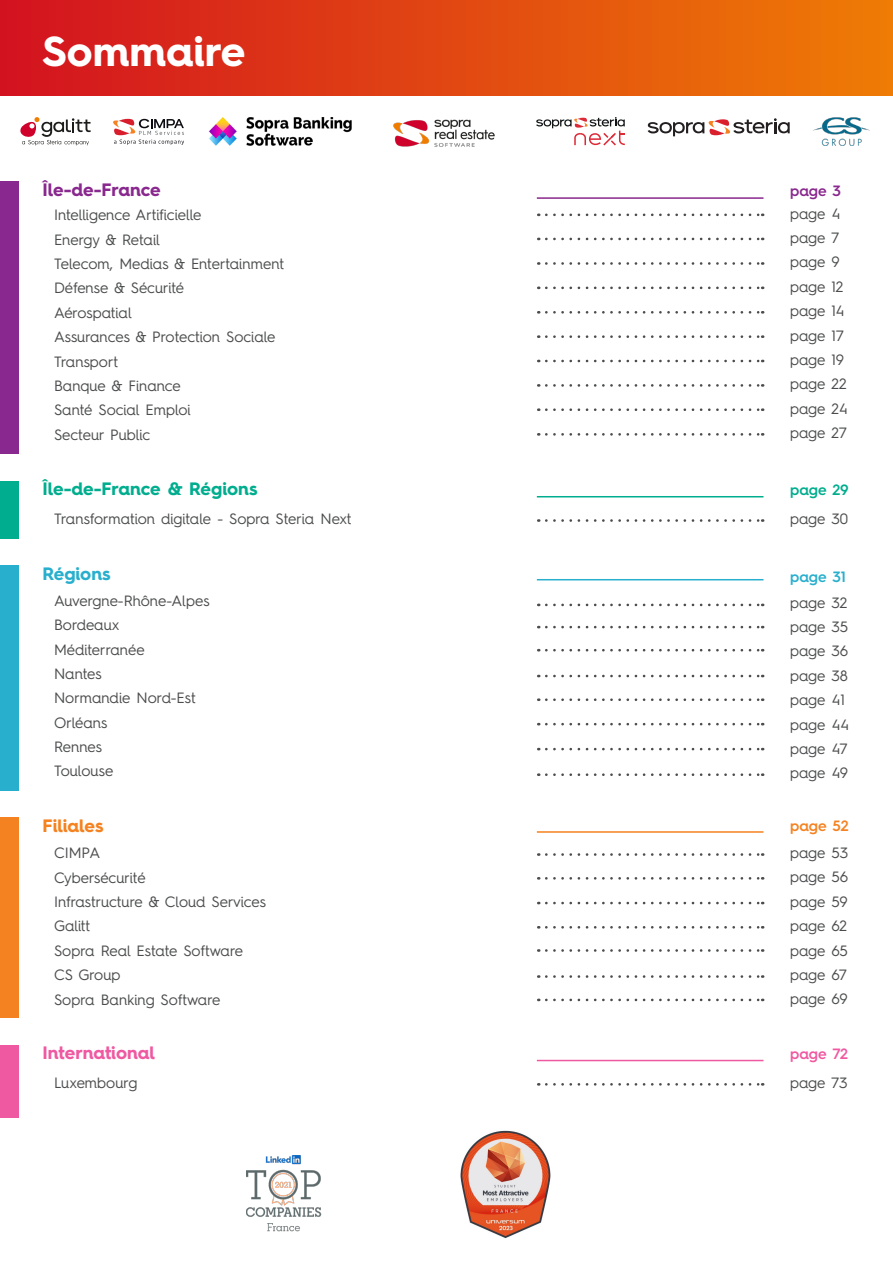
<style>
.page{position:relative;width:893px;height:1263px;background:#fff}
.page>*{position:absolute;margin:0;border:0;box-sizing:border-box;transform-origin:0 0}
.Titre{font:700 42px "Hurme Geometric Sans 4";color:#fff}
.Titre_sommaire{font:700 18px "Hurme Geometric Sans 4";letter-spacing:-.005em;color:#00ad8e}
.Titre_sommaire-2{font:700 18px "Hurme Geometric Sans 4";letter-spacing:-.01em;color:#89288e}
.Titre_sommaire-3{font:700 18px "Hurme Geometric Sans 4";letter-spacing:-.005em;color:#ef59a1}
.Titre_sommaire-4{font:700 18px "Hurme Geometric Sans 4";letter-spacing:-.005em;color:#f58220}
.Titre_sommaire-5{font:700 18px "Hurme Geometric Sans 4";color:#28afcd}
.Second_titre_sommaire{font:15px/24.3px "Hurme Geometric Sans 4";color:#4b4c4d}
.Titre_sommaire-6{font:600 15px "Hurme Geometric Sans 4";letter-spacing:-.005em;color:#28afcd}
.Titre_sommaire-7{font:600 15px "Hurme Geometric Sans 4";letter-spacing:-.01em;color:#f58220}
.Titre_sommaire-8{font:600 15px "Hurme Geometric Sans 4";letter-spacing:-.01em;color:#ef59a1}
.Titre_sommaire-9{font:600 15px "Hurme Geometric Sans 4";color:#00ad8e}
.Titre_sommaire-10{font:600 15px "Hurme Geometric Sans 4";color:#89288e}
</style>
<div class="page">
<div style="left:0;top:0;width:893px;height:96px;background:linear-gradient(to right,#d31220,#ef7c04)"></div>
<div style="left:0;top:182px;width:19px;height:272px;background:#89288e"></div>
<hr style="left:537px;top:197px;width:226px;height:2px;background:#89288e">
<svg style="left:546px;top:214px;width:217px;height:2px"></svg>
<svg style="left:546px;top:238px;width:217px;height:2px"></svg>
<svg style="left:546px;top:262px;width:217px;height:3px"></svg>
<svg style="left:546px;top:287px;width:217px;height:2px"></svg>
<svg style="left:546px;top:311px;width:217px;height:3px"></svg>
<svg style="left:546px;top:335px;width:217px;height:3px"></svg>
<svg style="left:546px;top:360px;width:217px;height:2px"></svg>
<svg style="left:546px;top:384px;width:217px;height:3px"></svg>
<hr style="left:537px;top:579px;width:226px;height:1px;background:#28afcd">
<svg style="left:546px;top:604px;width:217px;height:2px"></svg>
<svg style="left:546px;top:626px;width:217px;height:2px"></svg>
<svg style="left:546px;top:649px;width:217px;height:2px"></svg>
<svg style="left:546px;top:675px;width:217px;height:2px"></svg>
<svg style="left:546px;top:698px;width:217px;height:3px"></svg>
<svg style="left:546px;top:723px;width:217px;height:2px"></svg>
<svg style="left:546px;top:748px;width:217px;height:2px"></svg>
<svg style="left:546px;top:773px;width:217px;height:3px"></svg>
<div style="left:0;top:565px;width:19px;height:225px;background:#28afcd"></div>
<hr style="left:537px;top:831px;width:226px;height:2px;background:#f58220">
<svg style="left:546px;top:853px;width:217px;height:3px"></svg>
<svg style="left:546px;top:877px;width:217px;height:3px"></svg>
<svg style="left:546px;top:902px;width:217px;height:2px"></svg>
<svg style="left:546px;top:926px;width:217px;height:3px"></svg>
<svg style="left:546px;top:949px;width:217px;height:3px"></svg>
<svg style="left:546px;top:975px;width:217px;height:3px"></svg>
<svg style="left:546px;top:999px;width:217px;height:2px"></svg>
<div style="left:0;top:817px;width:19px;height:201px;background:#f58220"></div>
<hr style="left:537px;top:1060px;width:226px;height:1px;background:#ef59a1">
<svg style="left:546px;top:1083px;width:217px;height:3px"></svg>
<div style="left:0;top:1045px;width:19px;height:73px;background:#ef59a1"></div>
<hr style="left:537px;top:496px;width:226px;height:1px;background:#00ad8e">
<svg style="left:546px;top:519px;width:217px;height:3px"></svg>
<div style="left:0;top:481px;width:19px;height:58px;background:#00ad8e"></div>
<img style="left:460px;top:1130px;width:91px;height:109px">
<img style="left:246px;top:1156px;width:75px;height:76px">
<svg style="left:20px;top:117px;width:71px;height:28px"></svg>
<svg style="left:648px;top:118px;width:142px;height:18px"></svg>
<svg style="left:113px;top:119px;width:71px;height:26px"></svg>
<img style="left:393px;top:119px;width:102px;height:28px">
<img style="left:209px;top:117px;width:142px;height:28px">
<svg style="left:536px;top:117px;width:89px;height:28px"></svg>
<img style="left:813px;top:117px;width:57px;height:29px">
<svg style="left:546px;top:408px;width:217px;height:3px"></svg>
<svg style="left:546px;top:433px;width:217px;height:3px"></svg>
<p class="Titre" style="left:43px;top:21px;width:204px">Sommaire</p>
<p class="Titre_sommaire-2" style="left:43px;top:177px;width:120px">Île-de-France</p>
<p class="Second_titre_sommaire" style="left:54px;top:202px;width:149px">Intelligence Artificielle</p>
<p class="Second_titre_sommaire" style="left:54px;top:227px;width:108px">Energy &amp; Retail</p>
<p class="Second_titre_sommaire" style="left:54px;top:251px;width:231px">Telecom, Medias &amp; Entertainment</p>
<p class="Second_titre_sommaire" style="left:54px;top:276px;width:132px">Défense &amp; Sécurité</p>
<p class="Second_titre_sommaire" style="left:54px;top:300px;width:79px">Aérospatial</p>
<p class="Second_titre_sommaire" style="left:54px;top:324px;width:223px">Assurances &amp; Protection Sociale<br>Transport</p>
<p class="Second_titre_sommaire" style="left:54px;top:373px;width:128px">Banque &amp; Finance</p>
<p class="Second_titre_sommaire" style="left:54px;top:397px;width:138px">Santé Social Emploi</p>
<p class="Second_titre_sommaire" style="left:54px;top:422px;width:98px">Secteur Public</p>
<p class="Titre_sommaire" style="left:43px;top:476px;width:217px">Île-de-France &amp; Régions</p>
<p class="Second_titre_sommaire" style="left:54px;top:506px;width:299px">Transformation digitale - Sopra Steria Next</p>
<p class="Titre_sommaire-5" style="left:43px;top:561px;width:70px">Régions</p>
<p class="Second_titre_sommaire" style="left:54px;top:588px;width:157px">Auvergne-Rhône-Alpes</p>
<p class="Second_titre_sommaire" style="left:54px;top:612px;width:67px">Bordeaux</p>
<p class="Second_titre_sommaire" style="left:54px;top:637px;width:92px">Méditerranée</p>
<p class="Second_titre_sommaire" style="left:54px;top:661px;width:49px">Nantes</p>
<p class="Second_titre_sommaire" style="left:54px;top:685px;width:143px">Normandie Nord-Est</p>
<p class="Second_titre_sommaire" style="left:54px;top:710px;width:55px">Orléans</p>
<p class="Second_titre_sommaire" style="left:54px;top:734px;width:49px">Rennes</p>
<p class="Second_titre_sommaire" style="left:54px;top:758px;width:61px">Toulouse</p>
<p class="Titre_sommaire-4" style="left:43px;top:813px;width:63px">Filiales</p>
<p class="Second_titre_sommaire" style="left:54px;top:840px;width:48px">CIMPA</p>
<p class="Second_titre_sommaire" style="left:54px;top:865px;width:93px">Cybersécurité</p>
<p class="Second_titre_sommaire" style="left:54px;top:889px;width:213px">Infrastructure &amp; Cloud Services</p>
<p class="Second_titre_sommaire" style="left:54px;top:913px;width:38px">Galitt</p>
<p class="Second_titre_sommaire" style="left:54px;top:938px;width:191px">Sopra Real Estate Software</p>
<p class="Second_titre_sommaire" style="left:54px;top:962px;width:68px">CS Group</p>
<p class="Second_titre_sommaire" style="left:54px;top:987px;width:168px">Sopra Banking Software</p>
<p class="Titre_sommaire-3" style="left:43px;top:1040px;width:114px">International</p>
<p class="Second_titre_sommaire" style="left:54px;top:1070px;width:85px">Luxembourg</p>
<p class="Titre_sommaire-10" style="left:790px;top:181px;width:52px">page 3</p>
<p class="Second_titre_sommaire" style="left:790px;top:201px;width:52px">page 4</p>
<p class="Second_titre_sommaire" style="left:790px;top:225px;width:51px">page 7</p>
<p class="Second_titre_sommaire" style="left:790px;top:250px;width:51px">page 9</p>
<p class="Second_titre_sommaire" style="left:790px;top:274px;width:55px">page 12</p>
<p class="Second_titre_sommaire" style="left:790px;top:298px;width:56px">page 14</p>
<p class="Second_titre_sommaire" style="left:790px;top:323px;width:55px">page 17</p>
<p class="Second_titre_sommaire" style="left:790px;top:347px;width:55px">page 19</p>
<p class="Second_titre_sommaire" style="left:790px;top:371px;width:58px">page 22</p>
<p class="Second_titre_sommaire" style="left:790px;top:396px;width:59px">page 24</p>
<p class="Second_titre_sommaire" style="left:790px;top:420px;width:58px">page 27</p>
<p class="Titre_sommaire-9" style="left:790px;top:479px;width:60px">page 29</p>
<p class="Second_titre_sommaire" style="left:790px;top:506px;width:60px">page 30</p>
<p class="Titre_sommaire-6" style="left:790px;top:566px;width:57px">page 31</p>
<p class="Second_titre_sommaire" style="left:790px;top:590px;width:59px">page 32</p>
<p class="Second_titre_sommaire" style="left:790px;top:614px;width:59px">page 35</p>
<p class="Second_titre_sommaire" style="left:790px;top:638px;width:60px">page 36</p>
<p class="Second_titre_sommaire" style="left:790px;top:663px;width:59px">page 38</p>
<p class="Second_titre_sommaire" style="left:790px;top:687px;width:56px">page 41</p>
<p class="Second_titre_sommaire" style="left:790px;top:712px;width:60px">page 44</p>
<p class="Second_titre_sommaire" style="left:790px;top:736px;width:59px">page 47</p>
<p class="Second_titre_sommaire" style="left:790px;top:760px;width:59px">page 49</p>
<p class="Titre_sommaire-7" style="left:790px;top:816px;width:60px">page 52</p>
<p class="Second_titre_sommaire" style="left:790px;top:840px;width:59px">page 53</p>
<p class="Second_titre_sommaire" style="left:790px;top:864px;width:59px">page 56</p>
<p class="Second_titre_sommaire" style="left:790px;top:889px;width:59px">page 59</p>
<p class="Second_titre_sommaire" style="left:790px;top:913px;width:58px">page 62</p>
<p class="Second_titre_sommaire" style="left:790px;top:938px;width:59px">page 65</p>
<p class="Second_titre_sommaire" style="left:790px;top:962px;width:58px">page 67</p>
<p class="Second_titre_sommaire" style="left:790px;top:986px;width:59px">page 69</p>
<p class="Titre_sommaire-8" style="left:790px;top:1043px;width:59px">page 72</p>
<p class="Second_titre_sommaire" style="left:790px;top:1070px;width:59px">page 73</p>
</div>
